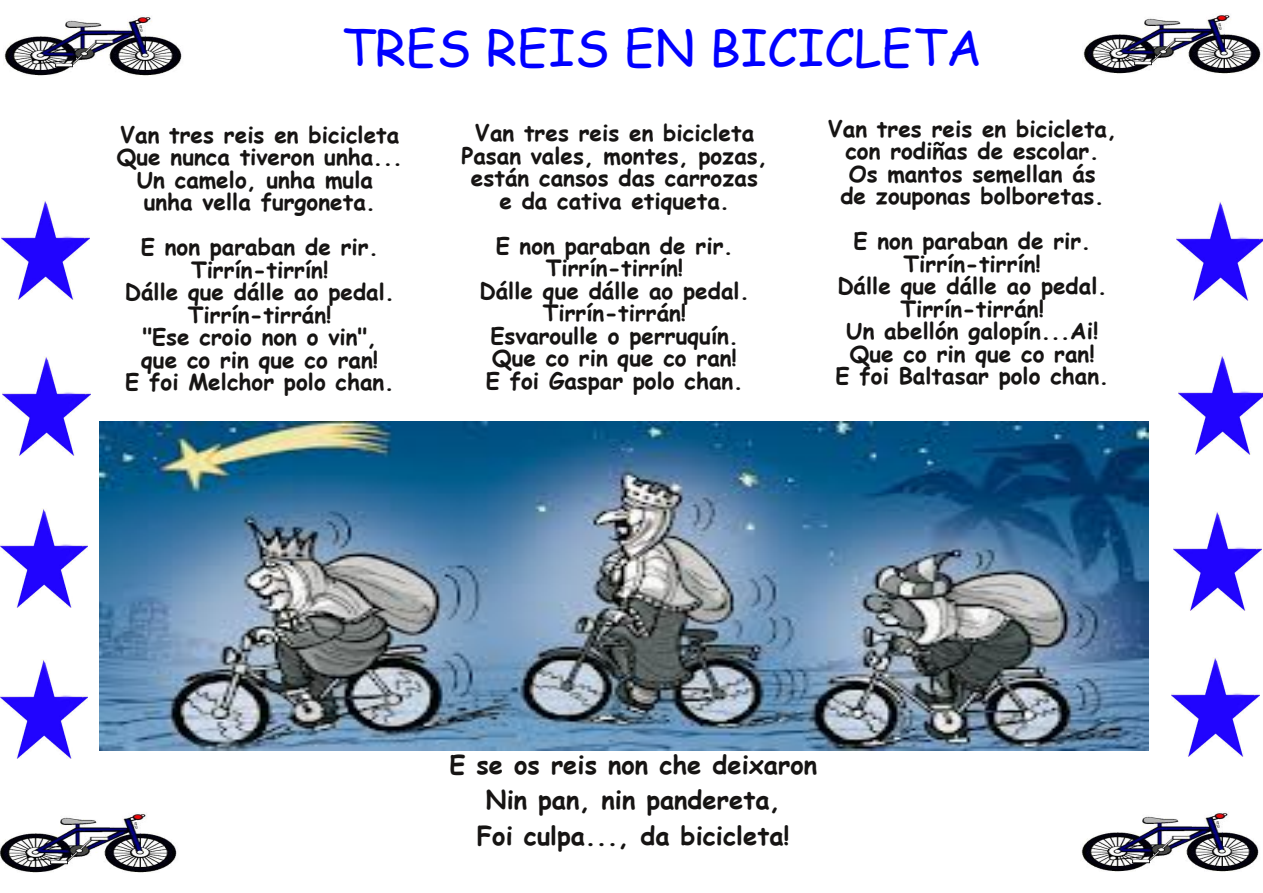
<style>
.page{position:relative;width:1263px;height:893px;background:#fff}
.page>*{position:absolute;margin:0;border:0;box-sizing:border-box;transform-origin:0 0}
.t1{font:49.5px "Comic Sans MS";color:#00f}
.t2{font:700 25.5px/35.5px "Comic Sans MS";color:#161413;text-align:center}
.t3{font:700 22.5px/22.5px "Comic Sans MS";color:#161413;text-align:center}
</style>
<div class="page">
<img style="left:100px;top:422px;width:1048px;height:329px">
<img style="left:4px;top:15px;width:178px;height:61px">
<img style="left:0;top:812px;width:177px;height:61px">
<img style="left:1081px;top:811px;width:178px;height:61px">
<img style="left:1083px;top:13px;width:178px;height:61px">
<img style="left:2px;top:200px;width:87px;height:99px">
<img style="left:2px;top:356px;width:88px;height:99px">
<img style="left:1174px;top:512px;width:88px;height:99px">
<img style="left:1178px;top:356px;width:85px;height:99px">
<img style="left:1177px;top:201px;width:86px;height:99px">
<img style="left:0;top:509px;width:88px;height:99px">
<img style="left:0;top:659px;width:88px;height:99px">
<img style="left:1172px;top:657px;width:87px;height:99px">
<h1 class="t1" style="left:341px;top:20px;width:643px">TRES REIS EN BICICLETA</h1>
<p class="t3" style="left:117px;top:124px;width:287px">Van tres reis en bicicleta<br>Que nunca tiveron unha...<br>Un camelo, unha mula unha vella furgoneta.</p>
<p class="t3" style="left:125px;top:236px;width:271px">E non paraban de rir.<br>Tirrín-tirrín!<br>Dálle que dálle ao pedal.<br>Tirrín-tirrán!<br>"Ese croio non o vin", que co rin que co ran!<br>E foi Melchor polo chan.</p>
<p class="t3" style="left:461px;top:122px;width:308px">Van tres reis en bicicleta<br>Pasan vales, montes, pozas, están cansos das carrozas<br>e da cativa etiqueta.</p>
<p class="t3" style="left:480px;top:235px;width:271px">E non paraban de rir.<br>Tirrín-tirrín!<br>Dálle que dálle ao pedal.<br>Tirrín-tirrán!<br>Esvaroulle o perruquín.<br>Que co rin que co ran!<br>E foi Gaspar polo chan.</p>
<p class="t3" style="left:828px;top:118px;width:291px">Van tres reis en bicicleta, con rodiñas de escolar.<br>Os mantos semellan ás<br>de zouponas bolboretas.</p>
<p class="t3" style="left:836px;top:230px;width:275px">E non paraban de rir.<br>Tirrín-tirrín!<br>Dálle que dálle ao pedal.<br>Tirrín-tirrán!<br>Un abellón galopín...Ai!<br>Que co rin que co ran!<br>E foi Baltasar polo chan.</p>
<p class="t2" style="left:449px;top:747px;width:369px">E se os reis non che deixaron<br>Nin pan, nin pandereta,<br>Foi culpa..., da bicicleta!</p>
</div>
